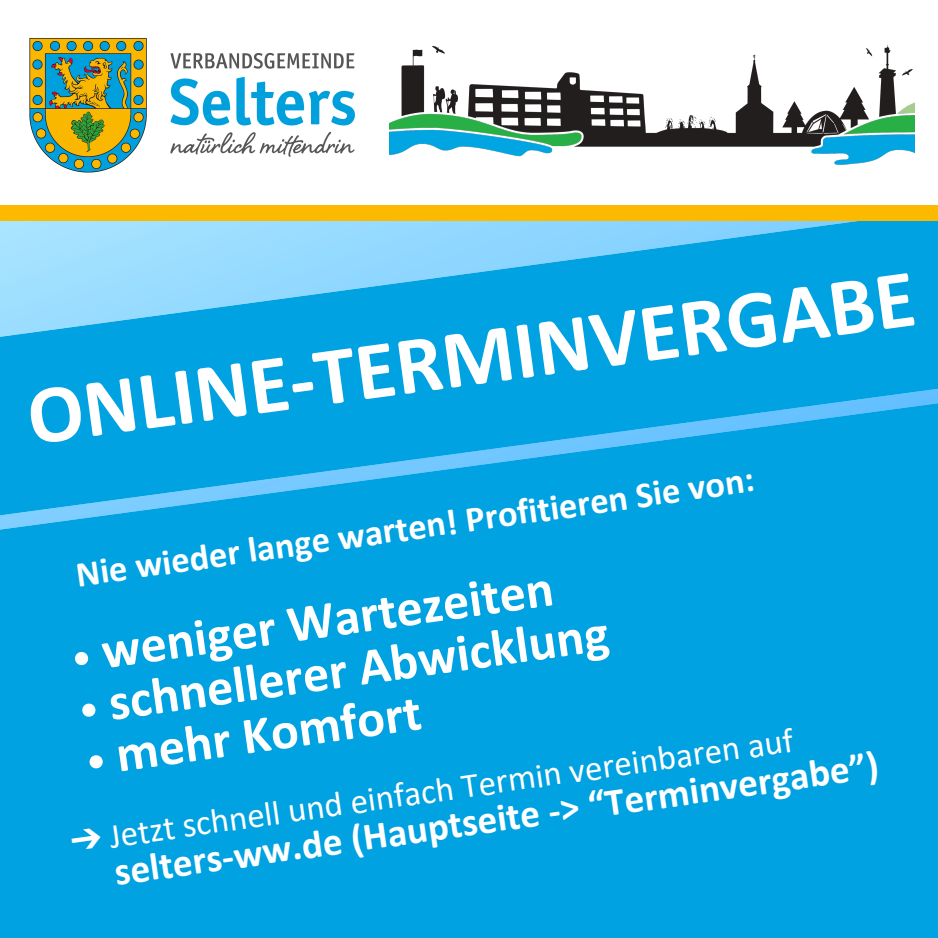
<style>
.page{position:relative;width:938px;height:938px;background:#fff}
.page>*{position:absolute;margin:0;border:0;box-sizing:border-box;transform-origin:0 0}
.t1{font:700 83.17px "Calibri";color:#fff}
.t2{font:700 52.2px "Calibri";color:#fff}
.t3{font:700 39.2px "Calibri";color:#fff}
.t4{font:700 36.52px "Calibri";color:#fff}
.t5{font:34.95px "Calibri";color:#fff}
.s1{font-family:"Free Serif"}
</style>
<div class="page">
<img style="left:22px;top:38px;width:333px;height:135px">
<img style="left:389px;top:45px;width:525px;height:120px">
<svg style="left:0;top:210px;width:938px;height:180px;background:#30b3e8"></svg>
<div style="left:0;top:390px;width:938px;height:547px;background:#00a2e1"></div>
<div style="left:0;top:205px;width:937px;height:15px;background:#fbba00"></div>
<svg style="left:74px;top:651px;width:15px;height:15px"></svg>
<svg style="left:81px;top:702px;width:15px;height:15px"></svg>
<svg style="left:89px;top:754px;width:15px;height:15px"></svg>
<p class="t1" style="left:23px;top:384px;width:896px;rotate:-8deg">ONLINE-TERMINVERGABE</p>
<p class="t4" style="left:74px;top:559px;width:686px;rotate:-8deg">Nie wieder lange warten! Profitieren Sie von:</p>
<p class="t2" style="left:99px;top:629px;width:457px;rotate:-8deg">weniger Wartezeiten</p>
<h1 class="t2" style="left:106px;top:681px;width:505px;rotate:-8deg">schnellerer Abwicklung</h1>
<h3 class="t2" style="left:113px;top:732px;width:309px;rotate:-8deg">mehr Komfort</h3>
<p class="t5" style="left:69px;top:826px;width:731px;rotate:-8deg"><span class="s1">➔</span> Jetzt schnell und einfach Termin vereinbaren auf</p>
<p class="t3" style="left:112px;top:855px;width:772px;rotate:-8deg">selters-ww.de (Hauptseite -&gt; “Terminvergabe”)</p>
</div>
